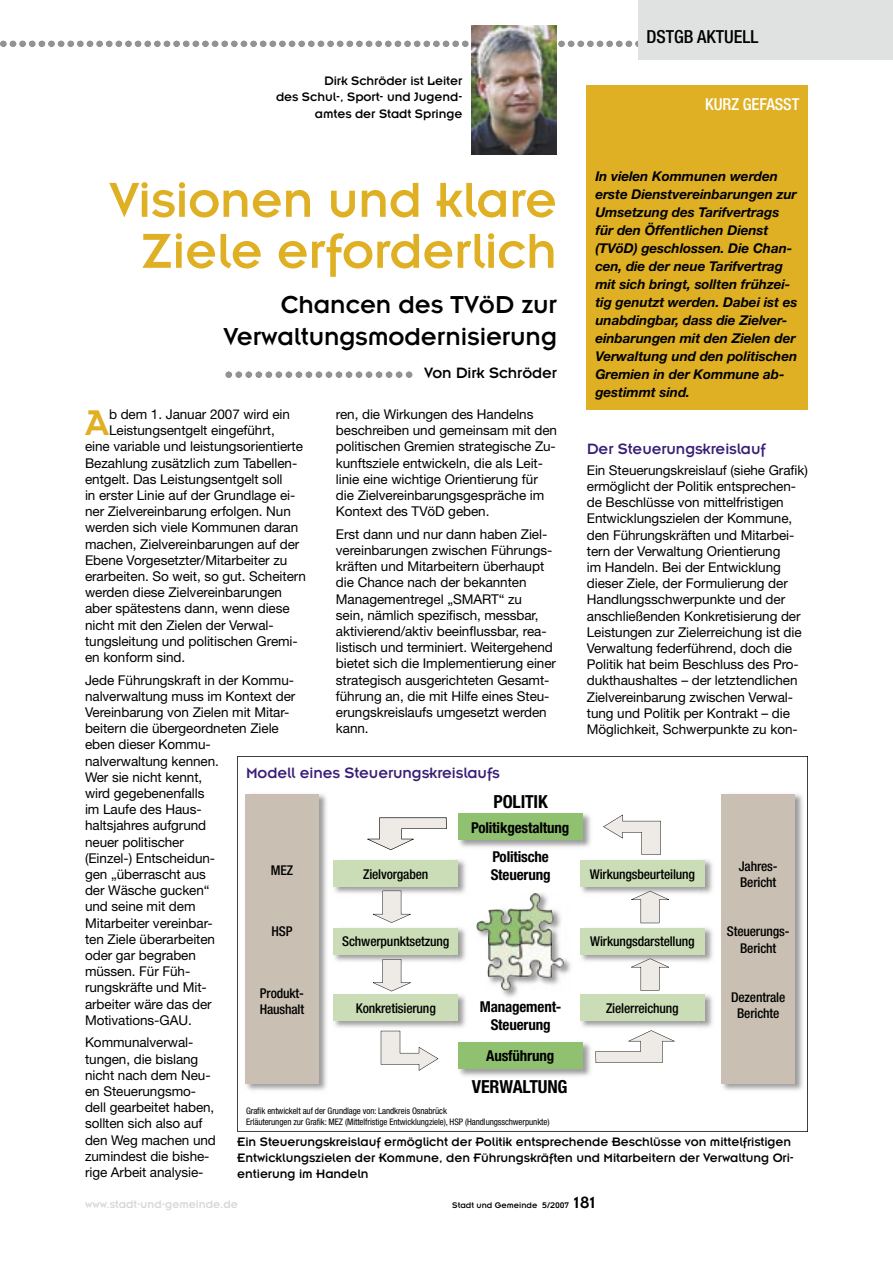
<style>
.page{position:relative;width:893px;height:1263px;background:#fff}
.page>*{position:absolute;margin:0;border:0;box-sizing:border-box;transform-origin:0 0}
.t1{font:54px/51px "Insignia";letter-spacing:-.005em;color:#dfb024;text-align:center}
.t2{font:39.3px "Insignia";color:#dfb024}
.t3{font:27px/32.4px "Insignia";letter-spacing:-.005em;color:#000;text-align:right}
.t4{font:700 condensed 18px "Helvetica Neue";letter-spacing:-.01em;color:#000}
.t5{font:500 condensed 18px "Helvetica Neue";color:#000}
.t6{font:16.5px "Insignia";letter-spacing:-.005em;color:#391d76}
.t7{font:16.5px "Insignia";letter-spacing:-.005em;color:#000}
.t8{font:500 condensed 16.5px "Helvetica Neue";letter-spacing:-.005em;color:#fff}
.t9{font:700 condensed 15px/18px "Helvetica Neue";letter-spacing:-.01em;color:#000}
.t10{font:13.5px/16.2px "Helvetica Neue";letter-spacing:-.005em;color:#000}
.t11{font:italic 700 13.5px/18px "Helvetica Neue";letter-spacing:-.005em;color:#000}
.t12{font:13.5px/16.2px "Insignia";letter-spacing:-.005em;color:#000}
.t13{font:500 condensed 13.5px/16.2px "Helvetica Neue";letter-spacing:-.01em;color:#000}
.t14{font:12px "Insignia";color:#d6d6d6}
.t15{font:condensed 9px/10.8px "Helvetica Neue";letter-spacing:-.01em;color:#000}
.t16{font:9px "Insignia";color:#000}
.s1{font-size:18px}
</style>
<div class="page">
<svg style="left:0;top:41px;width:638px;height:6px"></svg>
<div style="left:638px;top:0;width:255px;height:60px;background:#e0e1e1"></div>
<div style="left:587px;top:85px;width:221px;height:325px;background:#dfb024"></div>
<svg style="left:225px;top:372px;width:187px;height:6px"></svg>
<img style="left:471px;top:26px;width:85px;height:129px">
<img style="left:502px;top:959px;width:69px;height:39px">
<img style="left:476px;top:893px;width:88px;height:97px">
<img style="left:246px;top:794px;width:81px;height:297px">
<div style="left:245px;top:794px;width:74px;height:290px;background:#c9bfb2"></div>
<img style="left:721px;top:794px;width:82px;height:297px">
<div style="left:722px;top:794px;width:73px;height:290px;background:#c9bfb2"></div>
<img style="left:459px;top:813px;width:132px;height:34px">
<div style="left:458px;top:813px;width:124px;height:27px;background:#90c170"></div>
<img style="left:459px;top:1042px;width:132px;height:34px">
<div style="left:458px;top:1042px;width:124px;height:27px;background:#90c170"></div>
<img style="left:333px;top:860px;width:133px;height:34px">
<div style="left:334px;top:860px;width:124px;height:27px;background:#cbddb6"></div>
<img style="left:333px;top:928px;width:133px;height:34px">
<div style="left:334px;top:928px;width:124px;height:26px;background:#cbddb6"></div>
<img style="left:333px;top:994px;width:133px;height:37px">
<div style="left:334px;top:995px;width:124px;height:26px;background:#cbddb6"></div>
<img style="left:581px;top:860px;width:132px;height:34px">
<div style="left:580px;top:860px;width:125px;height:27px;background:#cbddb6"></div>
<img style="left:580px;top:928px;width:133px;height:34px">
<div style="left:580px;top:928px;width:125px;height:26px;background:#cbddb6"></div>
<img style="left:580px;top:994px;width:133px;height:34px">
<div style="left:580px;top:995px;width:125px;height:26px;background:#cbddb6"></div>
<svg style="left:368px;top:818px;width:79px;height:32px"></svg>
<svg style="left:373px;top:891px;width:38px;height:32px"></svg>
<svg style="left:373px;top:959px;width:38px;height:32px"></svg>
<svg style="left:631px;top:891px;width:38px;height:32px"></svg>
<svg style="left:631px;top:958px;width:38px;height:33px"></svg>
<svg style="left:595px;top:1030px;width:79px;height:33px"></svg>
<svg style="left:381px;top:1031px;width:57px;height:40px"></svg>
<svg style="left:603px;top:814px;width:58px;height:40px"></svg>
<hr style="left:237px;top:756px;width:1px;height:375px;background:#000">
<hr style="left:238px;top:1131px;width:569px;height:1px;background:#000">
<hr style="left:807px;top:756px;width:1px;height:375px;background:#000">
<hr style="left:238px;top:756px;width:569px;height:1px;background:#000">
<p class="t12" style="left:276px;top:73px;width:188px;text-align:right">Dirk Schröder ist Leiter<br>des Schul-, Sport- und Jugend&shy;amtes der Stadt Springe</p>
<h1 class="t1" style="left:109px;top:174px;width:449px">Visionen und klare<br>Ziele erforderlich</h1>
<h3 class="t3" style="left:223px;top:288px;width:335px">Chancen des TVöD zur<br>Verwaltungsmodernisierung</h3>
<p class="t7" style="left:424px;top:364px;width:134px">Von Dirk Schröder</p>
<h3 class="t5" style="left:646px;top:25px;width:113px">DSTGB AKTUELL</h3>
<p class="t8" style="left:705px;top:94px;width:96px">KURZ GEFASST</p>
<p class="t11" style="left:595px;top:167px;width:204px">In vielen Kommunen werden erste Dienstvereinbarungen zur<br>Umsetzung des Tarifvertrags für den Öffentlichen Dienst (TVöD) geschlossen. Die Chan&shy;cen, die der neue Tarifvertrag mit sich bringt, sollten frühzei&shy;tig genutzt werden. Dabei ist es unabdingbar, dass die Zielver&shy;einbarungen mit den Zielen der<br>Verwaltung und den politischen<br>Gremien in der Kommune ab&shy;gestimmt sind.</p>
<h2 class="t2" style="left:85px;top:403px;width:26px">A</h2>
<p class="t10" style="left:109px;top:406px;width:182px">b dem 1. Januar 2007 wird ein</p>
<p class="t10" style="left:336px;top:406px;width:223px">ren, die Wirkungen des Handelns beschreiben und gemeinsam mit den politischen Gremien strategische Zu&shy;kunftsziele entwickeln, die als Leit&shy;linie eine wichtige Orientierung für die Zielvereinbarungsgespräche im Kontext des TVöD geben.</p>
<p class="t10" style="left:336px;top:526px;width:222px">Erst dann und nur dann haben Ziel&shy;vereinbarungen zwischen Führungs&shy;kräften und Mitarbeitern überhaupt die Chance nach der bekannten Managementregel „SMART“ zu<br>sein, nämlich spezifisch, messbar, aktivierend/aktiv beeinflussbar, rea&shy;listisch und terminiert. Weitergehend bietet sich die Implementierung einer strategisch ausgerichteten Gesamt&shy;führung an, die mit Hilfe eines Steu&shy;erungskreislaufs umgesetzt werden kann.</p>
<p class="t10" style="left:109px;top:422px;width:167px">Leistungsentgelt eingeführt,</p>
<p class="t10" style="left:85px;top:438px;width:220px">eine variable und leistungsorientierte</p>
<p class="t10" style="left:85px;top:454px;width:214px">Bezahlung zusätzlich zum Tabellen-</p>
<p class="t10" style="left:85px;top:471px;width:199px">entgelt. Das Leistungsentgelt soll</p>
<p class="t10" style="left:85px;top:487px;width:212px">in erster Linie auf der Grundlage ei-</p>
<p class="t10" style="left:85px;top:503px;width:207px">ner Zielvereinbarung erfolgen. Nun</p>
<p class="t10" style="left:85px;top:519px;width:215px">werden sich viele Kommunen daran</p>
<p class="t10" style="left:85px;top:535px;width:216px">machen, Zielvereinbarungen auf der</p>
<p class="t10" style="left:85px;top:552px;width:204px">Ebene Vorgesetzter/Mitarbeiter zu</p>
<p class="t10" style="left:85px;top:568px;width:223px">erarbeiten. So weit, so gut. Scheitern</p>
<p class="t10" style="left:85px;top:584px;width:198px">werden diese Zielvereinbarungen</p>
<p class="t10" style="left:85px;top:600px;width:206px">aber spätestens dann, wenn diese</p>
<p class="t10" style="left:85px;top:616px;width:190px">nicht mit den Zielen der Verwal-</p>
<p class="t10" style="left:85px;top:633px;width:214px">tungsleitung und politischen Gremi-</p>
<p class="t10" style="left:85px;top:649px;width:102px">en konform sind.</p>
<p class="t10" style="left:85px;top:671px;width:212px">Jede Führungskraft in der Kommu&shy;nalverwaltung muss im Kontext der<br>Vereinbarung von Zielen mit Mitar&shy;beitern die übergeordneten Ziele eben dieser Kommu&shy;nalverwaltung kennen.<br>Wer sie nicht kennt,<br>wird gegebenenfalls<br>im Laufe des Haus-<br>haltsjahres aufgrund<br>neuer politischer<br>(Einzel-) Entscheidun-<br>gen „überrascht aus<br>der Wäsche gucken“<br>und seine mit dem<br>Mitarbeiter vereinbar-<br>ten Ziele überarbeiten<br>oder gar begraben<br>müssen. Für Füh-<br>rungskräfte und Mit-<br>arbeiter wäre das der<br>Motivations-GAU.</p>
<p class="t10" style="left:85px;top:1034px;width:132px">Kommunalverwal&shy;tungen, die bislang nicht nach dem Neu&shy;en Steuerungsmo&shy;dell gearbeitet haben, sollten sich also auf den Weg machen und zumindest die bishe&shy;rige Arbeit analysie-</p>
<p class="t6" style="left:587px;top:441px;width:180px">Der Steuerungskreislauf</p>
<p class="t10" style="left:587px;top:462px;width:223px">Ein Steuerungskreislauf (siehe Grafik) ermöglicht der Politik entsprechen&shy;de Beschlüsse von mittelfristigen Entwicklungszielen der Kommune, den Führungskräften und Mitarbei&shy;tern der Verwaltung Orientierung<br>im Handeln. Bei der Entwicklung dieser Ziele, der Formulierung der Handlungsschwerpunkte und der anschließenden Konkretisierung der Leistungen zur Zielerreichung ist die Verwaltung federführend, doch die Politik hat beim Beschluss des Pro&shy;dukthaushaltes – der letztendlichen Zielvereinbarung zwischen Verwal&shy;tung und Politik per Kontrakt – die Möglichkeit, Schwerpunkte zu kon-</p>
<p class="t6" style="left:246px;top:764px;width:255px">Modell eines Steuerungskreislaufs</p>
<h3 class="t4" style="left:493px;top:791px;width:56px">POLITIK</h3>
<p class="t9" style="left:471px;top:818px;width:100px">Politikgestaltung</p>
<p class="t9" style="left:491px;top:847px;width:61px">Politische<br>Steuerung</p>
<p class="t13" style="left:739px;top:858px;width:40px">Jahres-<br>Bericht</p>
<p class="t13" style="left:727px;top:923px;width:64px;text-align:center">Steuerungs-<br>Bericht</p>
<p class="t13" style="left:731px;top:989px;width:56px;text-align:center">Dezentrale<br>Berichte</p>
<p class="t13" style="left:271px;top:862px;width:24px">MEZ</p>
<p class="t13" style="left:363px;top:866px;width:67px">Zielvorgaben</p>
<p class="t13" style="left:590px;top:866px;width:107px">Wirkungsbeurteilung</p>
<p class="t13" style="left:271px;top:923px;width:22px">HSP</p>
<p class="t13" style="left:342px;top:933px;width:109px">Schwerpunktsetzung</p>
<p class="t13" style="left:590px;top:933px;width:106px">Wirkungsdarstellung</p>
<p class="t13" style="left:260px;top:985px;width:46px">Produkt-<br>Haushalt</p>
<p class="t9" style="left:480px;top:998px;width:83px;text-align:center">Management-<br>Steuerung</p>
<p class="t13" style="left:356px;top:1000px;width:82px">Konkretisierung</p>
<p class="t13" style="left:606px;top:1000px;width:74px">Zielerreichung</p>
<p class="t9" style="left:486px;top:1047px;width:70px">Ausführung</p>
<h3 class="t4" style="left:472px;top:1075px;width:97px">VERWALTUNG</h3>
<p class="t15" style="left:246px;top:1105px;width:305px">Grafik entwickelt auf der Grundlage von: Landkreis Osnabrück<br>Erläuterungen zur Grafik: MEZ (Mittelfristige Entwicklungziele), HSP (Handlungsschwerpunkte)</p>
<p class="t12" style="left:237px;top:1133px;width:558px">Ein Steuerungskreislauf ermöglicht der Politik entsprechende Beschlüsse von mittelfristigen<br>Entwicklungszielen der Kommune, den Führungskräften und Mitarbeitern der Verwaltung Ori&shy;entierung im Handeln</p>
<p class="t14" style="left:85px;top:1198px;width:154px">www.stadt-und-gemeinde.de</p>
<p class="t16" style="left:452px;top:1200px;width:145px">Stadt und Gemeinde 5/2007 <span class="s1">181</span></p>
</div>
